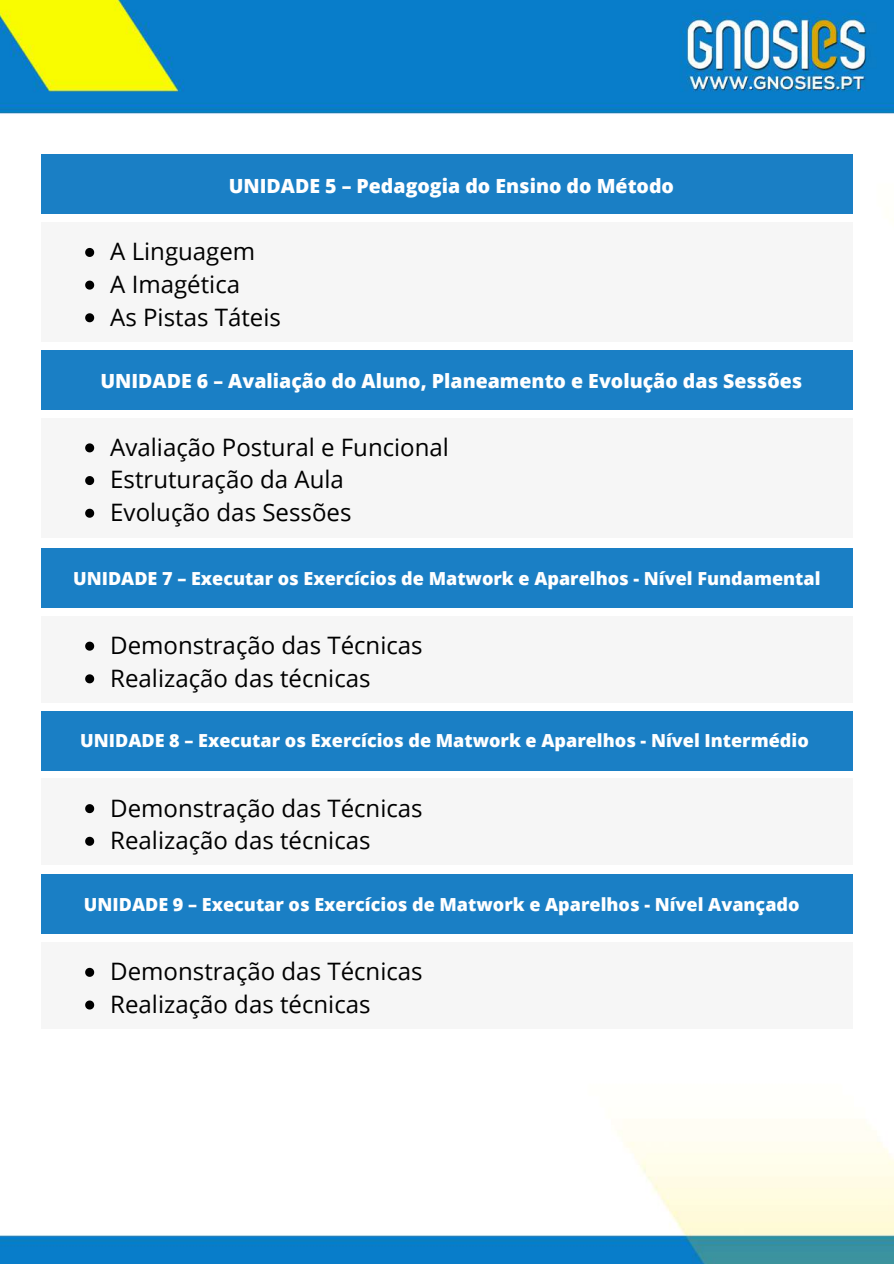
<style>
.page{position:relative;width:894px;height:1264px;background:#fff}
.page>*{position:absolute;margin:0;border:0;box-sizing:border-box;transform-origin:0 0}
.t1{font:24px/32.7px "Open Sans";color:#000}
.t2{font:800 19.5px "Open Sans";color:#fff}
.t3{font:800 18px "Open Sans";color:#fff}
</style>
<div class="page">
<img style="left:0;top:0;width:893px;height:1263px">
<div style="left:42px;top:222px;width:810px;height:120px;background:#f6f6f6"></div>
<div style="left:42px;top:155px;width:810px;height:59px;background:#1a7fc5"></div>
<svg style="left:85px;top:248px;width:9px;height:9px"></svg>
<svg style="left:85px;top:280px;width:9px;height:9px"></svg>
<svg style="left:85px;top:313px;width:9px;height:9px"></svg>
<div style="left:42px;top:418px;width:810px;height:119px;background:#f6f6f6"></div>
<div style="left:42px;top:350px;width:810px;height:59px;background:#1a7fc5"></div>
<svg style="left:85px;top:443px;width:9px;height:9px"></svg>
<svg style="left:85px;top:476px;width:9px;height:9px"></svg>
<svg style="left:85px;top:508px;width:9px;height:9px"></svg>
<div style="left:42px;top:616px;width:810px;height:86px;background:#f6f6f6"></div>
<div style="left:42px;top:548px;width:810px;height:60px;background:#1a7fc5"></div>
<svg style="left:85px;top:641px;width:9px;height:9px"></svg>
<svg style="left:85px;top:674px;width:9px;height:9px"></svg>
<div style="left:42px;top:778px;width:810px;height:87px;background:#f6f6f6"></div>
<div style="left:42px;top:711px;width:810px;height:59px;background:#1a7fc5"></div>
<svg style="left:85px;top:804px;width:9px;height:9px"></svg>
<svg style="left:85px;top:836px;width:9px;height:9px"></svg>
<div style="left:42px;top:942px;width:810px;height:86px;background:#f6f6f6"></div>
<div style="left:42px;top:874px;width:810px;height:60px;background:#1a7fc5"></div>
<svg style="left:85px;top:967px;width:9px;height:9px"></svg>
<svg style="left:85px;top:1000px;width:9px;height:9px"></svg>
<p class="t2" style="left:229px;top:172px;width:446px">UNIDADE 5 – Pedagogia do Ensino do Método</p>
<p class="t1" style="left:110px;top:235px;width:172px">A Linguagem<br>A Imagética<br>As Pistas Táteis</p>
<p class="t2" style="left:100px;top:367px;width:703px">UNIDADE 6 – Avaliação do Aluno, Planeamento e Evolução das Sessões</p>
<p class="t1" style="left:110px;top:430px;width:340px">Avaliação Postural e Funcional<br>Estruturação da Aula<br>Evolução das Sessões</p>
<p class="t3" style="left:73px;top:565px;width:748px">UNIDADE 7 – Executar os Exercícios de Matwork e Aparelhos - Nível Fundamental</p>
<p class="t1" style="left:110px;top:628px;width:314px">Demonstração das Técnicas<br>Realização das técnicas</p>
<p class="t3" style="left:80px;top:728px;width:730px">UNIDADE 8 – Executar os Exercícios de Matwork e Aparelhos - Nível Intermédio</p>
<p class="t1" style="left:110px;top:790px;width:314px">Demonstração das Técnicas<br>Realização das técnicas</p>
<p class="t3" style="left:84px;top:891px;width:717px">UNIDADE 9 – Executar os Exercícios de Matwork e Aparelhos - Nível Avançado</p>
<p class="t1" style="left:110px;top:954px;width:314px">Demonstração das Técnicas<br>Realização das técnicas</p>
</div>
